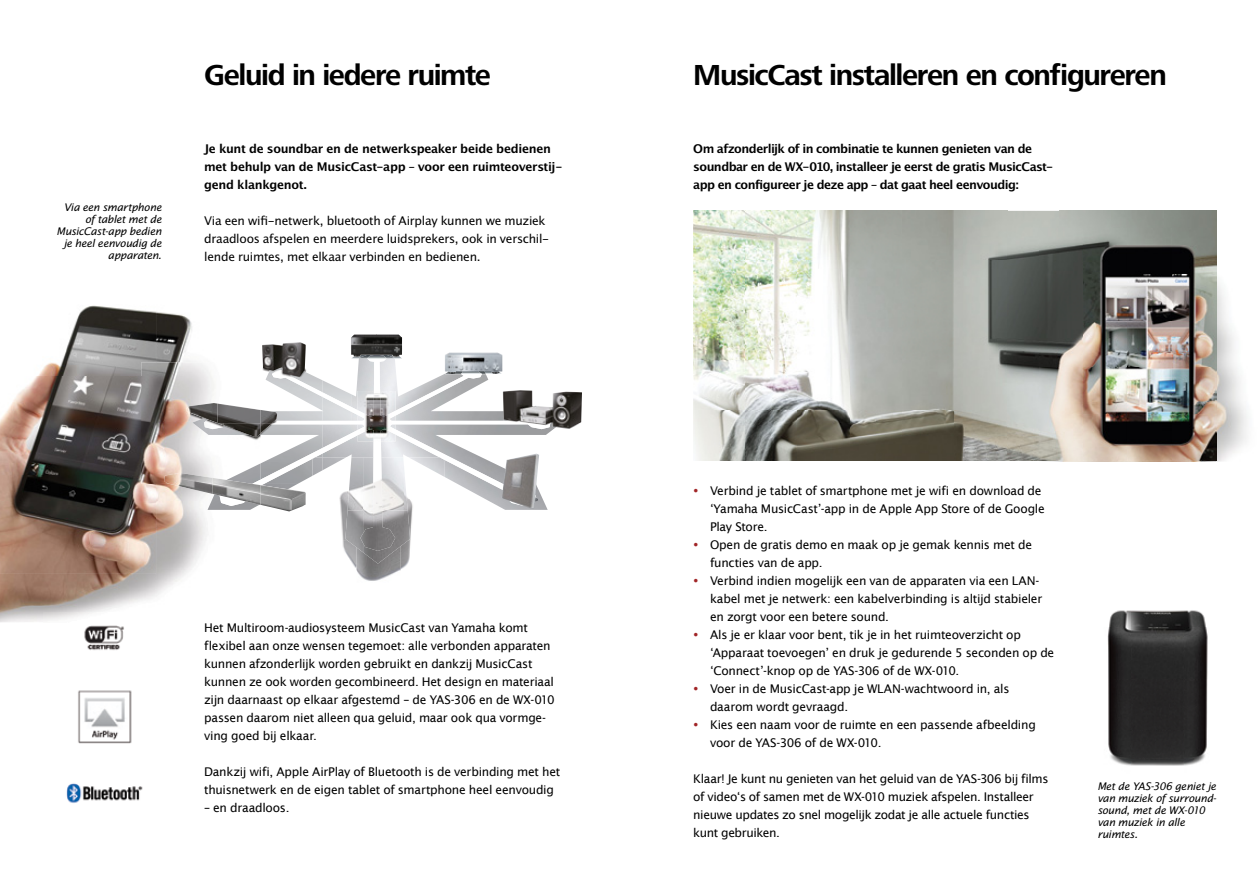
<style>
.page{position:relative;width:1259px;height:893px;background:#fff}
.page>*{position:absolute;margin:0;border:0;box-sizing:border-box;transform-origin:0 0}
.t1{font:700 30px "Frutiger Next LTW1 G";letter-spacing:-.045em;color:#000}
.t2{font:12px/18px "Lucida Sans";letter-spacing:-.02em;color:#000}
.t3{font:12px/18px "Lucida San Dem";letter-spacing:-.04em;color:#000}
.t4{font:12px/18px "Lucida San Rom";letter-spacing:-.025em;color:#000}
.t5{font:10.5px/12px "Lucida San Rom Ita";letter-spacing:-.025em;color:#000;text-align:right}
.s1{color:#a12527}
</style>
<div class="page">
<svg style="left:262px;top:355px;width:288px;height:157px"></svg>
<img style="left:445px;top:352px;width:57px;height:22px">
<img style="left:351px;top:357px;width:51px;height:2px">
<img style="left:359px;top:357px;width:36px;height:2px">
<img style="left:367px;top:357px;width:19px;height:2px">
<img style="left:351px;top:334px;width:51px;height:23px">
<img style="left:260px;top:423px;width:62px;height:61px">
<svg style="left:260px;top:423px;width:12px;height:11px"></svg>
<img style="left:502px;top:454px;width:37px;height:55px">
<img style="left:306px;top:355px;width:45px;height:25px">
<img style="left:322px;top:380px;width:29px;height:12px">
<img style="left:322px;top:392px;width:29px;height:31px">
<svg style="left:351px;top:337px;width:1px;height:18px"></svg>
<img style="left:262px;top:362px;width:60px;height:48px">
<img style="left:265px;top:368px;width:57px;height:42px">
<img style="left:272px;top:370px;width:50px;height:53px">
<img style="left:260px;top:410px;width:17px;height:13px">
<img style="left:262px;top:342px;width:44px;height:35px">
<img style="left:503px;top:390px;width:79px;height:38px">
<img style="left:260px;top:485px;width:46px;height:26px">
<img style="left:312px;top:484px;width:10px;height:15px">
<img style="left:312px;top:499px;width:33px;height:42px">
<img style="left:410px;top:510px;width:35px;height:31px">
<img style="left:342px;top:541px;width:14px;height:27px">
<img style="left:356px;top:552px;width:45px;height:29px">
<img style="left:401px;top:541px;width:10px;height:28px">
<img style="left:322px;top:457px;width:123px;height:53px">
<img style="left:345px;top:510px;width:18px;height:42px">
<img style="left:363px;top:510px;width:41px;height:54px">
<img style="left:404px;top:510px;width:6px;height:34px">
<img style="left:373px;top:457px;width:9px;height:47px">
<svg style="left:440px;top:457px;width:5px;height:3px"></svg>
<img style="left:360px;top:504px;width:35px;height:47px">
<img style="left:312px;top:476px;width:10px;height:8px">
<img style="left:312px;top:457px;width:10px;height:19px">
<img style="left:357px;top:391px;width:38px;height:51px">
<img style="left:36px;top:305px;width:120px;height:72px">
<img style="left:156px;top:311px;width:37px;height:51px">
<img style="left:0;top:377px;width:141px;height:98px">
<img style="left:0;top:475px;width:156px;height:147px">
<img style="left:156px;top:484px;width:52px;height:113px">
<img style="left:207px;top:494px;width:50px;height:16px">
<img style="left:219px;top:505px;width:40px;height:1px">
<img style="left:141px;top:362px;width:74px;height:122px">
<img style="left:192px;top:425px;width:12px;height:48px">
<img style="left:204px;top:425px;width:56px;height:53px">
<img style="left:186px;top:403px;width:37px;height:22px">
<img style="left:223px;top:423px;width:37px;height:14px">
<img style="left:217px;top:404px;width:43px;height:19px">
<img style="left:165px;top:473px;width:47px;height:21px">
<img style="left:212px;top:478px;width:48px;height:27px">
<img style="left:43px;top:612px;width:113px;height:191px">
<img style="left:693px;top:211px;width:366px;height:50px">
<img style="left:693px;top:261px;width:346px;height:200px">
<img style="left:1107px;top:610px;width:101px;height:156px">
<img style="left:1039px;top:229px;width:209px;height:233px">
<p class="t5" style="left:56px;top:202px;width:107px">Via een smartphone of tablet met de<br>MusicCast-app bedien je heel eenvoudig de apparaten.</p>
<h1 class="t1" style="left:204px;top:58px;width:288px">Geluid in iedere ruimte</h1>
<p class="t3" style="left:204px;top:140px;width:360px">Je kunt de soundbar en de netwerkspeaker beide bedienen met behulp van de MusicCast-app – voor een ruimteoverstij&shy;gend klankgenot.</p>
<p class="t4" style="left:204px;top:212px;width:346px">Via een wifi-netwerk, bluetooth of Airplay kunnen we muziek draadloos afspelen en meerdere luidsprekers, ook in verschil&shy;lende ruimtes, met elkaar verbinden en bedienen.</p>
<p class="t2" style="left:204px;top:619px;width:352px">Het Multiroom-audiosysteem MusicCast van Yamaha komt flexibel aan onze wensen tegemoet: alle verbonden apparaten kunnen afzonderlijk worden gebruikt en dankzij MusicCast kunnen ze ook worden gecombineerd. Het design en materiaal zijn daarnaast op elkaar afgestemd – de YAS-306 en de WX-010 passen daarom niet alleen qua geluid, maar ook qua vormge&shy;ving goed bij elkaar.</p>
<p class="t2" style="left:204px;top:763px;width:358px">Dankzij wifi, Apple AirPlay of Bluetooth is de verbinding met het thuisnetwerk en de eigen tablet of smartphone heel eenvoudig</p>
<p class="t2" style="left:204px;top:799px;width:87px">– en draadloos.</p>
<h1 class="t1" style="left:693px;top:58px;width:475px">MusicCast installeren en configureren</h1>
<p class="t3" style="left:693px;top:140px;width:362px">Om afzonderlijk of in combinatie te kunnen genieten van de soundbar en de WX-010, installeer je eerst de gratis MusicCast&shy;app en configureer je deze app – dat gaat heel eenvoudig:</p>
<p class="t2" style="left:710px;top:482px;width:336px;text-indent:-17px"><span class="s1">•</span> Verbind je tablet of smartphone met je wifi en download de ‘Yamaha MusicCast’-app in de Apple App Store of de Google<br>Play Store.</p>
<p class="t2" style="left:710px;top:536px;width:323px;text-indent:-17px"><span class="s1">•</span> Open de gratis demo en maak op je gemak kennis met de functies van de app.</p>
<p class="t2" style="left:710px;top:572px;width:334px;text-indent:-17px"><span class="s1">•</span> Verbind indien mogelijk een van de apparaten via een LAN&shy;kabel met je netwerk: een kabelverbinding is altijd stabieler en zorgt voor een betere sound.</p>
<p class="t2" style="left:710px;top:626px;width:346px;text-indent:-17px"><span class="s1">•</span> Als je er klaar voor bent, tik je in het ruimteoverzicht op ‘Apparaat toevoegen’ en druk je gedurende 5 seconden op de ‘Connect’-knop op de YAS-306 of de WX-010.</p>
<p class="t2" style="left:710px;top:680px;width:301px;text-indent:-17px"><span class="s1">•</span> Voer in de MusicCast-app je WLAN-wachtwoord in, als daarom wordt gevraagd.</p>
<p class="t2" style="left:710px;top:716px;width:327px;text-indent:-17px"><span class="s1">•</span> Kies een naam voor de ruimte en een passende afbeelding voor de YAS-306 of de WX-010.</p>
<p class="t2" style="left:693px;top:770px;width:357px">Klaar! Je kunt nu genieten van het geluid van de YAS-306 bij films of video‘s of samen met de WX-010 muziek afspelen. Installeer nieuwe updates zo snel mogelijk zodat je alle actuele functies kunt gebruiken.</p>
<p class="t5" style="left:1097px;top:781px;width:120px;text-align:left">Met de YAS-306 geniet je van muziek of surround&shy;sound, met de WX-010 van muziek in alle ruimtes.</p>
</div>
